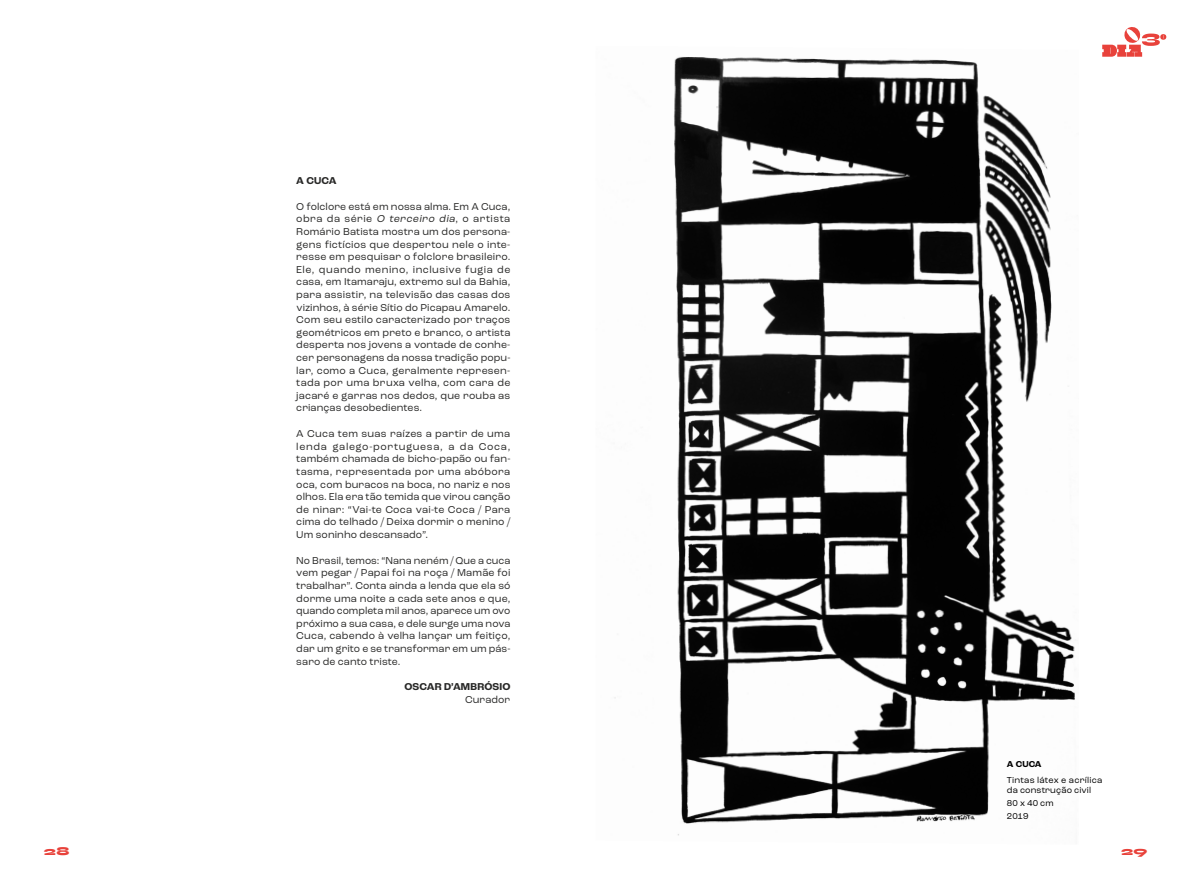
<style>
.page{position:relative;width:1191px;height:879px;background:#fff}
.page>*{position:absolute;margin:0;border:0;box-sizing:border-box;transform-origin:0 0}
.t1{font:800 12px "Syne";color:#e8423b}
.t2{font:10.5px/12.6px "Roc Grotesk";letter-spacing:.01em;color:#282827;text-align:justify}
.t3{font:700 10.5px "Roc Grotesk";letter-spacing:.005em;color:#282827}
.t4{font:9px/10px "Roc Grotesk";letter-spacing:.015em;color:#000}
.t5{font:700 9px "Roc Grotesk";color:#000}
.s1{font-style:italic}
</style>
<div class="page">
<svg style="left:1102px;top:27px;width:64px;height:30px"></svg>
<img style="left:614px;top:57px;width:461px;height:779px">
<p class="t3" style="left:296px;top:174px;width:42px">A CUCA</p>
<p class="t2" style="left:296px;top:200px;width:216px">O folclore está em nossa alma. Em A Cuca, obra da série <span class="s1">O terceiro dia</span>, o artista Romário Batista mostra um dos persona&shy;gens fictícios que despertou nele o inte&shy;resse em pesquisar o folclore brasileiro.<br>Ele, quando menino, inclusive fugia de casa, em Itamaraju, extremo sul da Bahia, para assistir, na televisão das casas dos vizinhos, à série Sítio do Picapau Amarelo.<br>Com seu estilo caracterizado por traços geométricos em preto e branco, o artista desperta nos jovens a vontade de conhe&shy;cer personagens da nossa tradição popu&shy;lar, como a Cuca, geralmente represen&shy;tada por uma bruxa velha, com cara de jacaré e garras nos dedos, que rouba as crianças desobedientes.</p>
<p class="t2" style="left:296px;top:427px;width:216px">A Cuca tem suas raízes a partir de uma lenda galego-portuguesa, a da Coca, também chamada de bicho-papão ou fan&shy;tasma, representada por uma abóbora oca, com buracos na boca, no nariz e nos olhos. Ela era tão temida que virou canção de ninar: “Vai-te Coca vai-te Coca / Para cima do telhado / Deixa dormir o menino / Um soninho descansado”.</p>
<p class="t2" style="left:296px;top:554px;width:216px">No Brasil, temos: “Nana neném / Que a cuca vem pegar / Papai foi na roça / Mamãe foi trabalhar”. Conta ainda a lenda que ela só dorme uma noite a cada sete anos e que, quando completa mil anos, aparece um ovo próximo a sua casa, e dele surge uma nova Cuca, cabendo à velha lançar um feitiço, dar um grito e se transformar em um pás&shy;saro de canto triste.</p>
<p class="t3" style="left:404px;top:680px;width:107px">OSCAR D’AMBRÓSIO</p>
<p class="t2" style="left:465px;top:693px;width:47px">Curador</p>
<p class="t5" style="left:1007px;top:758px;width:36px">A CUCA</p>
<p class="t4" style="left:1007px;top:775px;width:97px">Tintas látex e acrílica da construção civil</p>
<p class="t4" style="left:1007px;top:796px;width:48px;line-height:12.8px">80 x 40 cm<br>2019</p>
<p class="t1" style="left:44px;top:843px;width:27px">28</p>
<p class="t1" style="left:1121px;top:843px;width:28px">29</p>
</div>
